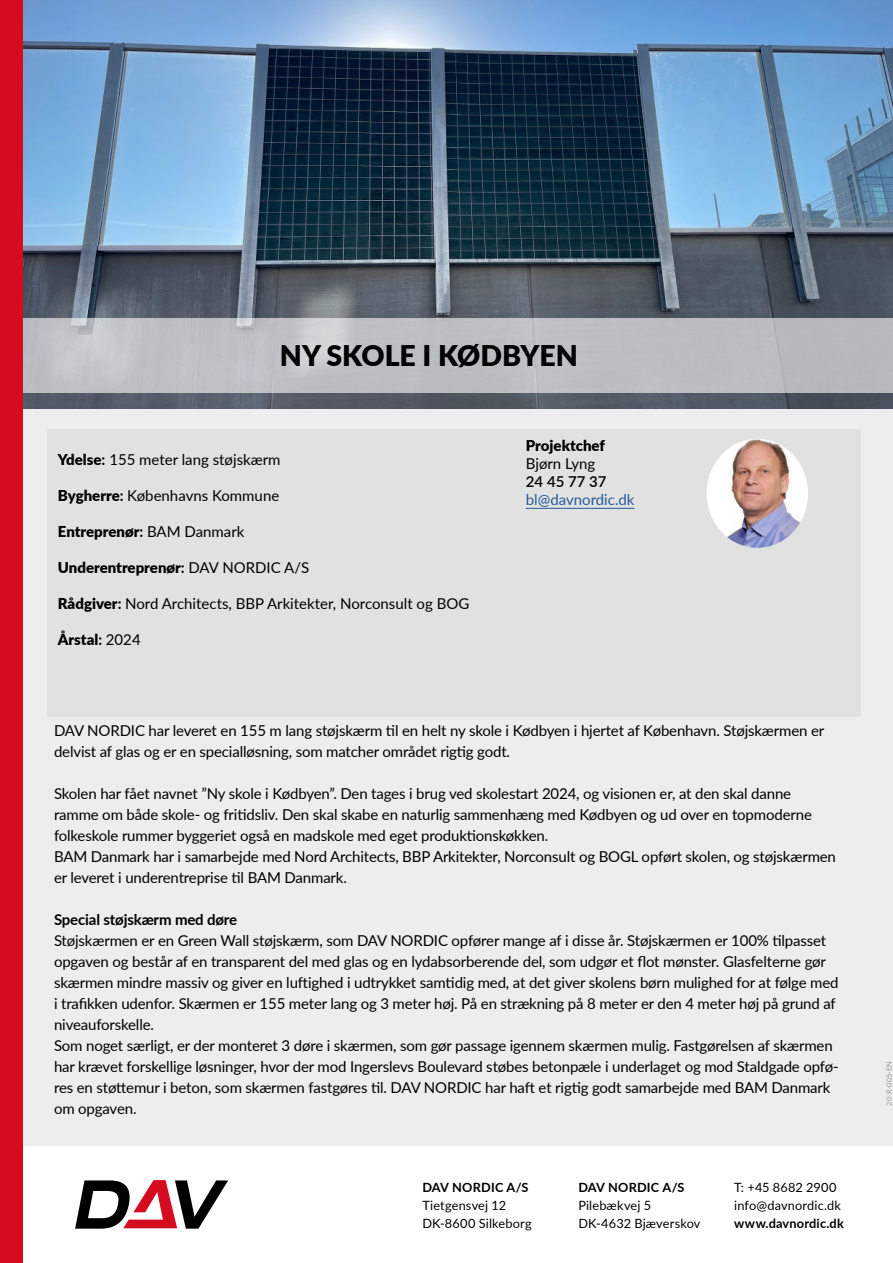
<style>
.page{position:relative;width:893px;height:1263px;background:#fff}
.page>*{position:absolute;margin:0;border:0;box-sizing:border-box;transform-origin:0 0}
.t1{font:900 28.5px "Lato";color:#000}
.t2{font:15px/21px "Lato";letter-spacing:-.01em;color:#000}
.t3{font:900 15px "Lato";color:#000}
.t4{font:700 15px "Lato";letter-spacing:-.01em;color:#000}
.t5{font:15px "Lato";color:#265b9b}
.t6{font:600 15px "Lato";color:#000}
.t7{font:12.75px/18px "Lato";letter-spacing:.01em;color:#000}
.t8{font:700 12.75px "Lato";letter-spacing:.015em;color:#000}
.t9{font:7.5px "Lato";color:#9d9d9c}
.s1{font-weight:900}
.s2{font-weight:700}
.s3{font-weight:400}
</style>
<div class="page">
<div style="left:23px;top:408px;width:870px;height:738px;background:#ededed"></div>
<svg style="left:75px;top:1180px;width:153px;height:49px"></svg>
<img style="left:23px;top:0;width:870px;height:408px">
<svg style="left:23px;top:318px;width:870px;height:74px;background:#bcbfc3"></svg>
<div style="left:47px;top:429px;width:813px;height:288px;background:#e1e1e1"></div>
<hr style="left:526px;top:508px;width:109px;height:1px;background:#265b9b">
<div style="left:0;top:0;width:23px;height:1263px;background:#d50c1f"></div>
<img style="left:707px;top:439px;width:101px;height:109px">
<h1 class="t1" style="left:280px;top:338px;width:300px">NY SKOLE I KØDBYEN</h1>
<p class="t2" style="left:58px;top:450px;width:224px"><span class="s1">Ydelse</span><span class="s2">:</span> 155 meter lang støjskærm</p>
<p class="t2" style="left:58px;top:484px;width:223px"><span class="s1">Bygherre</span><span class="s2">:</span> Københavns Kommune</p>
<p class="t3" style="left:58px;top:522px;width:188px">Entreprenør<span class="s2">:</span> <span class="s3">BAM Danmark</span></p>
<p class="t3" style="left:58px;top:558px;width:253px">Underentreprenør<span class="s2">:</span> <span class="s3">DAV NORDIC A/S</span></p>
<p class="t2" style="left:58px;top:592px;width:413px"><span class="s1">Rådgiver</span><span class="s2">:</span> Nord Architects, BBP Arkitekter, Norconsult og BOG</p>
<p class="t3" style="left:58px;top:630px;width:84px">Årstal<span class="s2">:</span> <span class="s3">2024</span></p>
<p class="t3" style="left:526px;top:436px;width:81px">Projektchef</p>
<p class="t2" style="left:526px;top:452px;width:71px">Bjørn Lyng</p>
<p class="t6" style="left:526px;top:473px;width:82px">24 45 77 37</p>
<p class="t5" style="left:526px;top:489px;width:110px">bl@davnordic.dk</p>
<p class="t2" style="left:54px;top:719px;width:772px">DAV NORDIC har leveret en 155 m lang støjskærm til en helt ny skole i Kødbyen i hjertet af København. Støjskærmen er delvist af glas og er en specialløsning, som matcher området rigtig godt.</p>
<p class="t2" style="left:54px;top:782px;width:783px">Skolen har fået navnet ”Ny skole i Kødbyen”. Den tages i brug ved skolestart 2024, og visionen er, at den skal danne ramme om både skole- og fritidsliv. Den skal skabe en naturlig sammenhæng med Kødbyen og ud over en topmoderne folkeskole rummer byggeriet også en madskole med eget produktionskøkken.<br>BAM Danmark har i samarbejde med Nord Architects, BBP Arkitekter, Norconsult og BOGL opført skolen, og støjskærmen er leveret i underentreprise til BAM Danmark.</p>
<p class="t4" style="left:54px;top:913px;width:185px">Special støjskærm med døre</p>
<p class="t2" style="left:54px;top:929px;width:786px">Støjskærmen er en Green Wall støjskærm, som DAV NORDIC opfører mange af i disse år. Støjskærmen er 100% tilpasset opgaven og består af en transparent del med glas og en lydabsorberende del, som udgør et flot mønster. Glasfelterne gør skærmen mindre massiv og giver en luftighed i udtrykket samtidig med, at det giver skolens børn mulighed for at følge med i trafikken udenfor. Skærmen er 155 meter lang og 3 meter høj. På en strækning på 8 meter er den 4 meter høj på grund af niveauforskelle.<br>Som noget særligt, er der monteret 3 døre i skærmen, som gør passage igennem skærmen mulig. Fastgørelsen af skærmen har krævet forskellige løsninger, hvor der mod Ingerslevs Boulevard støbes betonpæle i underlaget og mod Staldgade opfø&shy;res en støttemur i beton, som skærmen fastgøres til. DAV NORDIC har haft et rigtig godt samarbejde med BAM Danmark om opgaven.</p>
<p class="t8" style="left:422px;top:1180px;width:108px">DAV NORDIC A/S</p>
<p class="t7" style="left:422px;top:1197px;width:111px">Tietgensvej 12<br>DK-8600 Silkeborg</p>
<p class="t8" style="left:578px;top:1180px;width:108px">DAV NORDIC A/S</p>
<p class="t7" style="left:578px;top:1197px;width:124px">Pilebækvej 5<br>DK-4632 Bjæverskov</p>
<p class="t7" style="left:734px;top:1179px;width:108px">T: +45 8682 2900 info@davnordic.dk</p>
<p class="t8" style="left:734px;top:1216px;width:111px">www.davnordic.dk</p>
<p class="t9" style="left:884px;top:1106px;width:46px;rotate:-90deg">20-R-005-EN</p>
</div>
